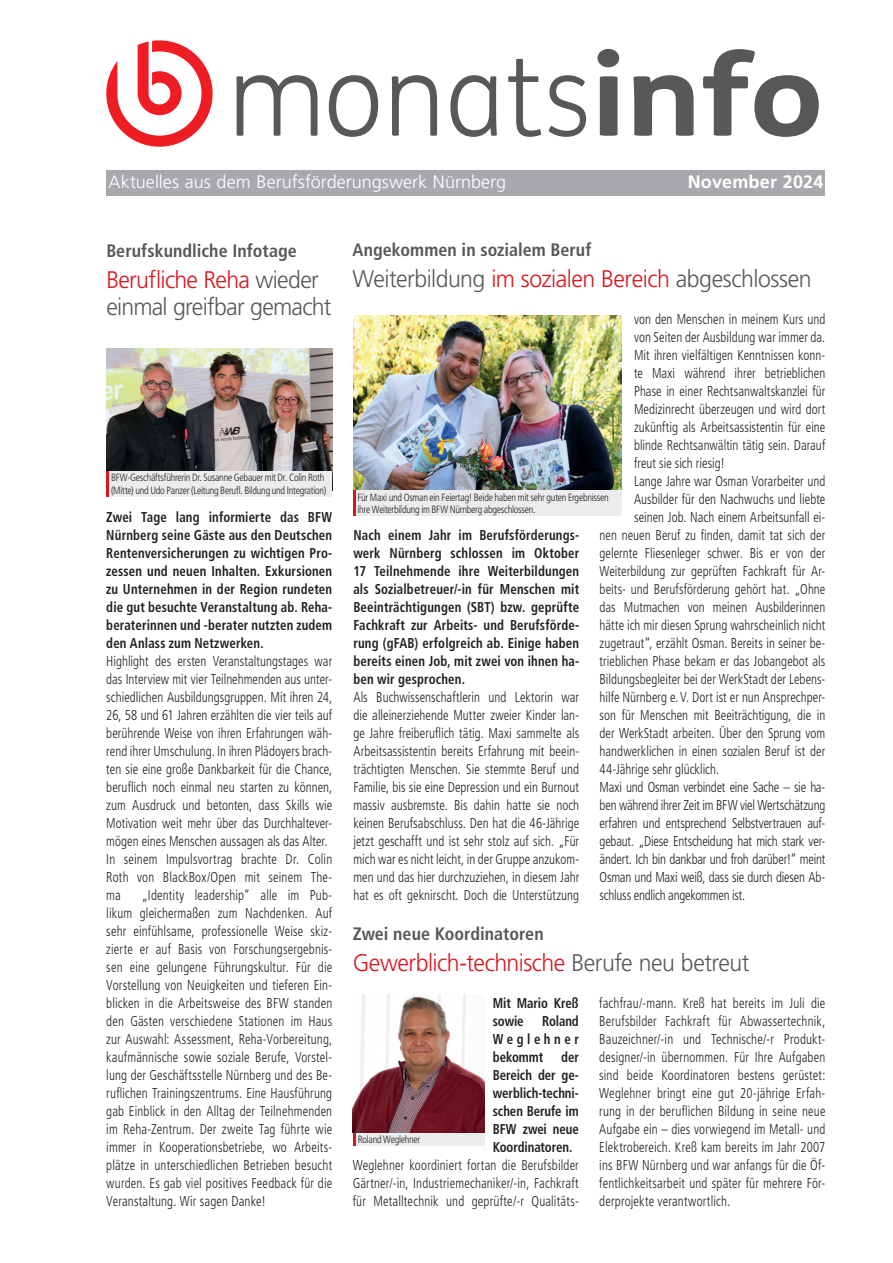
<style>
.page{position:relative;width:893px;height:1263px;background:#fff}
.page>*{position:absolute;margin:0;border:0;box-sizing:border-box;transform-origin:0 0}
.t1{font:300 24px/27px "Frutiger LT Std";letter-spacing:-.025em;color:#57585a;scale:.96 1}
.t2{font:300 24px "Frutiger LT Std";letter-spacing:-.02em;color:#d7171f;scale:.96 1}
.t3{font:700 condensed 18px "Frutiger LT Std";color:#57585a}
.t4{font:300 18px "Frutiger LT Std";color:#fff}
.t5{font:700 18px "Frutiger LT Std";letter-spacing:.01em;color:#fff}
.t6{font:300 condensed 14.25px/18px "Frutiger LT Std";letter-spacing:.005em;color:#231f20;text-align:justify;scale:.9 1}
.t7{font:700 condensed 14.25px/18px "Frutiger LT Std";letter-spacing:.01em;color:#231f20;text-align:justify;scale:.9 1}
.t8{font:300 condensed 14.25px "Frutiger LT Std";letter-spacing:-.015em;color:#231f20;scale:.9 1}
.t9{font:700 condensed 14.25px/18px "Frutiger LT Std";letter-spacing:-.01em;color:#231f20;scale:.9 1}
.t10{font:300 condensed 10.5px/12.6px "Frutiger LT Std";letter-spacing:-.025em;color:#231f20;scale:.95 1}
.s1{color:#d7171f}
.s2{color:#57585a}
</style>
<div class="page">
<div style="left:106px;top:170px;width:719px;height:26px;background:#a8a9ad"></div>
<svg style="left:106px;top:40px;width:107px;height:107px"></svg>
<svg style="left:236px;top:49px;width:583px;height:88px"></svg>
<img style="left:353px;top:315px;width:268px;height:175px">
<div style="left:353px;top:490px;width:268px;height:26px;background:#ececee"></div>
<hr style="left:353px;top:490px;width:2px;height:26px;background:#d7171f">
<img style="left:106px;top:349px;width:226px;height:122px">
<div style="left:106px;top:471px;width:226px;height:25px;background:#ececee"></div>
<hr style="left:106px;top:471px;width:3px;height:25px;background:#d7171f">
<img style="left:353px;top:994px;width:131px;height:139px">
<div style="left:353px;top:1133px;width:131px;height:13px;background:#ececee"></div>
<svg style="left:353px;top:1133px;width:2px;height:13px"></svg>
<p class="t4" style="left:109px;top:172px;width:399px">Aktuelles aus dem Berufsförderungswerk Nürnberg</p>
<p class="t5" style="left:688px;top:171px;width:137px">November 2024</p>
<p class="t3" style="left:106px;top:240px;width:192px">Berufskundliche Infotage</p>
<h1 class="t1" style="left:106px;top:267px;width:236px"><span class="s1">Berufliche Reha</span> wieder einmal greifbar gemacht</h1>
<p class="t10" style="left:111px;top:471px;width:228px">BFW-Geschäftsführerin Dr. Susanne Gebauer mit Dr. Colin Roth (Mitte) und Udo Panzer (Leitung Berufl. Bildung und Integration)</p>
<p class="t7" style="left:106px;top:508px;width:253px">Zwei Tage lang informierte das BFW Nürnberg seine Gäste aus den Deutschen Rentenversicherungen zu wichtigen Pro&shy;zessen und neuen Inhalten. Exkursionen zu Unternehmen in der Region rundeten die gut besuchte Veranstaltung ab. Reha&shy;beraterinnen und -berater nutzten zudem den Anlass zum Netzwerken.</p>
<p class="t6" style="left:106px;top:652px;width:253px;text-align:left">Highlight des ersten Veranstaltungstages war das Interview mit vier Teilnehmenden aus unter&shy;schiedlichen Ausbildungsgruppen. Mit ihren 24, 26, 58 und 61 Jahren erzählten die vier teils auf berührende Weise von ihren Erfahrungen wäh&shy;rend ihrer Umschulung. In ihren Plädoyers brach&shy;ten sie eine große Dankbarkeit für die Chance, beruflich noch einmal neu starten zu können, zum Ausdruck und betonten, dass Skills wie Motivation weit mehr über das Durchhaltever&shy;mögen eines Menschen aussagen als das Alter.<br>In seinem Impulsvortrag brachte Dr. Colin Roth von BlackBox/Open mit seinem The&shy;ma</p>
<p class="t6" style="left:106px;top:886px;width:253px;text-indent:35px">„Identity leadership“ alle im Pub&shy;likum gleichermaßen zum Nachdenken. Auf sehr einfühlsame, professionelle Weise skiz&shy;zierte er auf Basis von Forschungsergebnis&shy;sen eine gelungene Führungskultur. Für die Vorstellung von Neuigkeiten und tieferen Ein&shy;blicken in die Arbeitsweise des BFW standen den Gästen verschiedene Stationen im Haus zur Auswahl: Assessment, Reha-Vorbereitung, kaufmännische sowie soziale Berufe, Vorstel&shy;lung der Geschäftsstelle Nürnberg und des Be&shy;ruflichen Trainingszentrums. Eine Hausführung gab Einblick in den Alltag der Teilnehmenden im Reha-Zentrum. Der zweite Tag führte wie immer in Kooperationsbetriebe, wo Arbeits&shy;plätze in unterschiedlichen Betrieben besucht wurden. Es gab viel positives Feedback für die Veranstaltung. Wir sagen Danke!</p>
<p class="t3" style="left:353px;top:239px;width:240px">Angekommen in sozialem Beruf</p>
<h1 class="t1" style="left:353px;top:266px;width:480px">Weiterbildung <span class="s1">im sozialen Bereich</span> abgeschlossen</h1>
<p class="t6" style="left:634px;top:310px;width:214px">von den Menschen in meinem Kurs und</p>
<p class="t6" style="left:634px;top:328px;width:214px">von Seiten der Ausbildung war immer da.</p>
<p class="t6" style="left:634px;top:346px;width:214px">Mit ihren vielfältigen Kenntnissen konn-</p>
<p class="t6" style="left:634px;top:364px;width:214px">te Maxi während ihrer betrieblichen</p>
<p class="t6" style="left:634px;top:382px;width:214px">Phase in einer Rechtsanwaltskanzlei für</p>
<p class="t6" style="left:634px;top:400px;width:214px">Medizinrecht überzeugen und wird dort</p>
<p class="t6" style="left:634px;top:418px;width:214px">zukünftig als Arbeitsassistentin für eine</p>
<p class="t6" style="left:634px;top:436px;width:214px">blinde Rechtsanwältin tätig sein. Darauf</p>
<p class="t6" style="left:634px;top:454px;width:103px">freut sie sich riesig!</p>
<p class="t6" style="left:634px;top:472px;width:214px">Lange Jahre war Osman Vorarbeiter und</p>
<p class="t6" style="left:634px;top:490px;width:214px">Ausbilder für den Nachwuchs und liebte</p>
<p class="t6" style="left:634px;top:508px;width:214px">seinen Job. Nach einem Arbeitsunfall ei-</p>
<p class="t6" style="left:600px;top:526px;width:252px">nen neuen Beruf zu finden, damit tat sich der</p>
<p class="t6" style="left:600px;top:544px;width:252px">gelernte Fliesenleger schwer. Bis er von der</p>
<p class="t6" style="left:600px;top:562px;width:252px">Weiterbildung zur geprüften Fachkraft für Ar-</p>
<p class="t6" style="left:600px;top:580px;width:252px">beits- und Berufsförderung gehört hat. „Ohne</p>
<p class="t6" style="left:600px;top:598px;width:252px">das Mutmachen von meinen Ausbilderinnen</p>
<p class="t6" style="left:600px;top:616px;width:252px">hätte ich mir diesen Sprung wahrscheinlich nicht</p>
<p class="t6" style="left:600px;top:634px;width:252px">zugetraut“, erzählt Osman. Bereits in seiner be-</p>
<p class="t6" style="left:600px;top:652px;width:252px">trieblichen Phase bekam er das Jobangebot als</p>
<p class="t6" style="left:600px;top:670px;width:252px">Bildungsbegleiter bei der WerkStadt der Lebens-</p>
<p class="t6" style="left:600px;top:688px;width:252px">hilfe Nürnberg e.V. Dort ist er nun Ansprechper-</p>
<p class="t6" style="left:600px;top:706px;width:252px">son für Menschen mit Beeiträchtigung, die in</p>
<p class="t6" style="left:600px;top:724px;width:252px">der WerkStadt arbeiten. Über den Sprung vom</p>
<p class="t6" style="left:600px;top:742px;width:252px">handwerklichen in einen sozialen Beruf ist der</p>
<p class="t6" style="left:600px;top:760px;width:134px">44-Jährige sehr glücklich.</p>
<p class="t8" style="left:600px;top:779px;width:252px">Maxi und Osman verbindet eine Sache – sie ha-</p>
<p class="t8" style="left:600px;top:797px;width:252px">ben während ihrer Zeit im BFW viel Wertschätzung</p>
<p class="t8" style="left:600px;top:815px;width:252px">erfahren und entsprechend Selbstvertrauen auf-</p>
<p class="t8" style="left:600px;top:833px;width:252px">gebaut. „Diese Entscheidung hat mich stark ver-</p>
<p class="t8" style="left:600px;top:851px;width:252px">ändert. Ich bin dankbar und froh darüber!“ meint</p>
<p class="t8" style="left:600px;top:869px;width:252px">Osman und Maxi weiß, dass sie durch diesen Ab-</p>
<p class="t8" style="left:600px;top:887px;width:163px">schluss endlich angekommen ist.</p>
<p class="t10" style="left:357px;top:491px;width:266px">Für Maxi und Osman ein Feiertag! Beide haben mit sehr guten Ergebnissen ihre Weiterbildung im BFW Nürnberg abgeschlossen.</p>
<p class="t7" style="left:353px;top:526px;width:252px">Nach einem Jahr im Berufsförderungs&shy;werk Nürnberg schlossen im Oktober 17 Teilnehmende ihre Weiterbildungen als Sozialbetreuer/-in für Menschen mit Beeinträchtigungen (SBT) bzw. geprüfte Fachkraft zur Arbeits- und Berufsförde&shy;rung (gFAB) erfolgreich ab. Einige haben bereits einen Job, mit zwei von ihnen ha&shy;ben wir gesprochen.</p>
<p class="t6" style="left:353px;top:688px;width:252px">Als Buchwissenschaftlerin und Lektorin war die alleinerziehende Mutter zweier Kinder lan&shy;ge Jahre freiberuflich tätig. Maxi sammelte als Arbeitsassistentin bereits Erfahrung mit beein&shy;trächtigten Menschen. Sie stemmte Beruf und Familie, bis sie eine Depression und ein Burnout massiv ausbremste. Bis dahin hatte sie noch keinen Berufsabschluss. Den hat die 46-Jährige jetzt geschafft und ist sehr stolz auf sich. „Für mich war es nicht leicht, in der Gruppe anzukom&shy;men und das hier durchzuziehen, in diesem Jahr hat es oft geknirscht. Doch die Unterstützung</p>
<p class="t3" style="left:353px;top:923px;width:193px">Zwei neue Koordinatoren</p>
<h1 class="t2" style="left:353px;top:949px;width:415px">Gewerblich-technische <span class="s2">Berufe neu betreut</span></h1>
<p class="t9" style="left:493px;top:994px;width:97px">Mit Mario Kreß sowie</p>
<p class="t7" style="left:493px;top:1012px;width:97px;text-indent:49px">Roland Weglehner bekommt</p>
<p class="t7" style="left:493px;top:1048px;width:97px;text-indent:68px">der Bereich der ge&shy;werblich-techni&shy;schen Berufe im BFW zwei neue Koordinatoren.</p>
<p class="t6" style="left:353px;top:1156px;width:253px">Weglehner koordiniert fortan die Berufsbilder Gärtner/-in, Industriemechaniker/-in, Fachkraft für Metalltechnik und geprüfte/-r Qualitäts-</p>
<p class="t10" style="left:358px;top:1133px;width:67px">Roland Weglehner</p>
<p class="t6" style="left:599px;top:994px;width:253px">fachfrau/-mann. Kreß hat bereits im Juli die Berufsbilder Fachkraft für Abwassertechnik, Bauzeichner/-in und Technische/-r Produkt&shy;designer/-in übernommen. Für Ihre Aufgaben sind beide Koordinatoren bestens gerüstet:<br>Weglehner bringt eine gut 20-jährige Erfah&shy;rung in der beruflichen Bildung in seine neue Aufgabe ein – dies vorwiegend im Metall- und Elektrobereich. Kreß kam bereits im Jahr 2007 ins BFW Nürnberg und war anfangs für die Öf&shy;fentlichkeitsarbeit und später für mehrere För&shy;derprojekte verantwortlich.</p>
</div>
